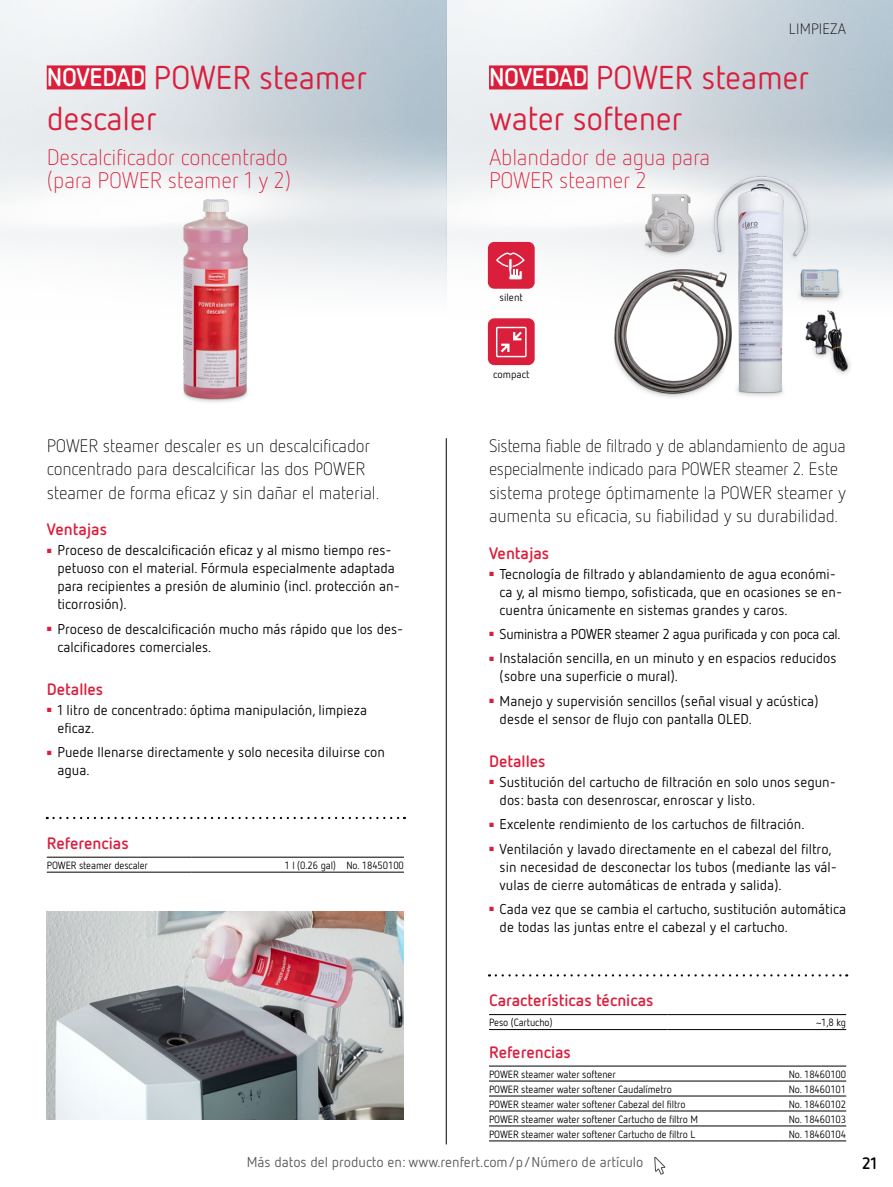
<style>
.page{position:relative;width:893px;height:1187px;background:#fff}
.page>*{position:absolute;margin:0;border:0;box-sizing:border-box;transform-origin:0 0}
.t1{font:33px/40.5px "Netto Pro";letter-spacing:-.01em;color:#da1f3d}
.t2{font:300 22.5px/22.5px "Netto Pro";letter-spacing:-.01em;color:#da1f3d}
.t3{font:300 18px/23.2px "Netto Pro";letter-spacing:-.01em;color:#000}
.t4{font:700 16.5px "Netto Pro";color:#da1f3d}
.t5{font:700 16.5px "Netto Pro";color:#000}
.t6{font:300 15px "Netto Pro";letter-spacing:.01em;color:#000}
.t7{font:14.25px/18px "Netto Pro";color:#000}
.t8{font:14.25px "Netto Pro";color:#58595b}
.t9{font:14.25px "Netto Pro";letter-spacing:-.02em;color:#000}
.t10{font:10.5px "Netto Pro";letter-spacing:-.01em;color:#000;scale:.96 1}
.t11{font:10.5px "Netto Pro";letter-spacing:-.01em;color:#000}
.s1{font-weight:700;font-size:25.5px;color:#fff}
</style>
<div class="page">
<img style="left:0;top:0;width:1px;height:273px">
<hr style="left:446px;top:438px;width:1px;height:706px;background:#000">
<svg style="left:54px;top:816px;width:351px;height:3px"></svg>
<div style="left:47px;top:65px;width:98px;height:24px;background:#da1f3d"></div>
<hr style="left:47px;top:856px;width:144px;height:1px;background:#000">
<hr style="left:47px;top:871px;width:144px;height:1px;background:#000">
<hr style="left:191px;top:856px;width:145px;height:1px;background:#000">
<hr style="left:191px;top:871px;width:145px;height:1px;background:#000">
<hr style="left:336px;top:856px;width:68px;height:1px;background:#000">
<hr style="left:336px;top:871px;width:68px;height:1px;background:#000">
<svg style="left:496px;top:974px;width:351px;height:2px"></svg>
<div style="left:489px;top:65px;width:99px;height:24px;background:#da1f3d"></div>
<hr style="left:489px;top:1014px;width:179px;height:1px;background:#000">
<hr style="left:489px;top:1029px;width:179px;height:1px;background:#000">
<hr style="left:668px;top:1014px;width:178px;height:1px;background:#000">
<hr style="left:668px;top:1029px;width:178px;height:1px;background:#000">
<hr style="left:489px;top:1065px;width:289px;height:1px;background:#000">
<hr style="left:778px;top:1065px;width:68px;height:1px;background:#000">
<hr style="left:489px;top:1080px;width:289px;height:1px;background:#000">
<hr style="left:778px;top:1080px;width:68px;height:1px;background:#000">
<hr style="left:489px;top:1095px;width:289px;height:1px;background:#000">
<hr style="left:778px;top:1095px;width:68px;height:1px;background:#000">
<hr style="left:489px;top:1110px;width:289px;height:1px;background:#000">
<hr style="left:778px;top:1110px;width:68px;height:1px;background:#000">
<hr style="left:489px;top:1125px;width:289px;height:1px;background:#000">
<hr style="left:489px;top:1140px;width:289px;height:1px;background:#000">
<hr style="left:778px;top:1125px;width:68px;height:1px;background:#000">
<hr style="left:778px;top:1140px;width:68px;height:1px;background:#000">
<img style="left:96px;top:181px;width:240px;height:223px">
<img style="left:601px;top:151px;width:268px;height:248px">
<div style="left:488px;top:242px;width:47px;height:47px;background:#da1f3d;border-radius:6px"></div>
<svg style="left:496px;top:252px;width:29px;height:28px"></svg>
<div style="left:488px;top:318px;width:47px;height:47px;background:#da1f3d;border-radius:6px"></div>
<div style="left:496px;top:327px;width:31px;height:30px;border:1px solid #fff"></div>
<svg style="left:500px;top:331px;width:22px;height:22px"></svg>
<img style="left:47px;top:911px;width:357px;height:208px">
<svg style="left:654px;top:1157px;width:12px;height:18px"></svg>
<h1 class="t1" style="left:47px;top:56px;width:322px"><span class="s1">NOVEDAD</span> POWER steamer descaler</h1>
<h2 class="t2" style="left:47px;top:145px;width:246px">Descalcificador concentrado (para POWER steamer 1 y 2)</h2>
<p class="t3" style="left:47px;top:434px;width:334px">POWER steamer descaler es un descalcificador concentrado para descalcificar las dos POWER steamer de forma eficaz y sin dañar el material.</p>
<p class="t4" style="left:47px;top:518px;width:62px">Ventajas</p>
<p class="t7" style="left:57px;top:541px;width:344px;text-indent:-11px"><sup>■</sup> Proceso de descalcificación eficaz y al mismo tiempo res&shy;petuoso con el material. Fórmula especialmente adaptada para recipientes a presión de aluminio (incl. protección an&shy;ticorrosión).</p>
<p class="t7" style="left:57px;top:619px;width:347px;text-indent:-11px"><sup>■</sup> Proceso de descalcificación mucho más rápido que los des&shy;calcificadores comerciales.</p>
<p class="t4" style="left:47px;top:678px;width:58px">Detalles</p>
<p class="t7" style="left:57px;top:700px;width:311px;text-indent:-11px"><sup>■</sup> 1 litro de concentrado: óptima manipulación, limpieza eficaz.</p>
<p class="t7" style="left:57px;top:742px;width:329px;text-indent:-11px"><sup>■</sup> Puede llenarse directamente y solo necesita diluirse con agua.</p>
<p class="t4" style="left:47px;top:832px;width:84px">Referencias</p>
<p class="t10" style="left:47px;top:858px;width:107px">POWER steamer descaler</p>
<p class="t10" style="left:285px;top:858px;width:126px">1 l (0.26 gal) No. 18450100</p>
<p class="t6" style="left:789px;top:19px;width:59px">LIMPIEZA</p>
<h1 class="t1" style="left:489px;top:56px;width:322px"><span class="s1">NOVEDAD</span> POWER steamer water softener</h1>
<h2 class="t2" style="left:489px;top:145px;width:223px">Ablandador de agua para<br>POWER steamer 2</h2>
<p class="t11" style="left:500px;top:291px;width:25px">silent</p>
<p class="t11" style="left:493px;top:367px;width:38px">compact</p>
<p class="t3" style="left:489px;top:434px;width:358px">Sistema fiable de filtrado y de ablandamiento de agua especialmente indicado para POWER steamer 2. Este sistema protege óptimamente la POWER steamer y aumenta su eficacia, su fiabilidad y su durabilidad.</p>
<p class="t4" style="left:489px;top:541px;width:62px">Ventajas</p>
<p class="t7" style="left:500px;top:564px;width:344px;text-indent:-11px"><sup>■</sup> Tecnología de filtrado y ablandamiento de agua económi&shy;ca y, al mismo tiempo, sofisticada, que en ocasiones se en&shy;cuentra únicamente en sistemas grandes y caros.</p>
<p class="t9" style="left:489px;top:625px;width:353px"><sup>■</sup> Suministra a POWER steamer 2 agua purificada y con poca cal.</p>
<p class="t7" style="left:500px;top:649px;width:338px;text-indent:-11px"><sup>■</sup> Instalación sencilla, en un minuto y en espacios reducidos (sobre una superficie o mural).</p>
<p class="t7" style="left:500px;top:691px;width:320px;text-indent:-11px"><sup>■</sup> Manejo y supervisión sencillos (señal visual y acústica) desde el sensor de flujo con pantalla OLED.</p>
<p class="t4" style="left:489px;top:750px;width:58px">Detalles</p>
<p class="t7" style="left:500px;top:772px;width:338px;text-indent:-11px"><sup>■</sup> Sustitución del cartucho de filtración en solo unos segun&shy;dos: basta con desenroscar, enroscar y listo.</p>
<p class="t7" style="left:489px;top:814px;width:317px"><sup>■</sup> Excelente rendimiento de los cartuchos de filtración.</p>
<p class="t7" style="left:500px;top:839px;width:339px;text-indent:-11px"><sup>■</sup> Ventilación y lavado directamente en el cabezal del filtro, sin necesidad de desconectar los tubos (mediante las vál&shy;vulas de cierre automáticas de entrada y salida).</p>
<p class="t7" style="left:500px;top:899px;width:348px;text-indent:-11px"><sup>■</sup> Cada vez que se cambia el cartucho, sustitución automática de todas las juntas entre el cabezal y el cartucho.</p>
<p class="t4" style="left:489px;top:989px;width:166px">Características técnicas</p>
<p class="t10" style="left:489px;top:1015px;width:68px">Peso (Cartucho)</p>
<p class="t10" style="left:816px;top:1015px;width:33px">~1,8 kg</p>
<p class="t4" style="left:489px;top:1040px;width:84px">Referencias</p>
<p class="t10" style="left:489px;top:1067px;width:134px">POWER steamer water softener</p>
<p class="t10" style="left:789px;top:1067px;width:61px">No. 18460100</p>
<p class="t10" style="left:489px;top:1082px;width:192px">POWER steamer water softener Caudalímetro</p>
<p class="t10" style="left:789px;top:1082px;width:61px">No. 18460101</p>
<p class="t10" style="left:489px;top:1096px;width:206px">POWER steamer water softener Cabezal del filtro</p>
<p class="t10" style="left:789px;top:1096px;width:61px">No. 18460102</p>
<p class="t10" style="left:489px;top:1111px;width:219px">POWER steamer water softener Cartucho de filtro M</p>
<p class="t10" style="left:789px;top:1111px;width:61px">No. 18460103</p>
<p class="t10" style="left:489px;top:1126px;width:216px">POWER steamer water softener Cartucho de filtro L</p>
<p class="t10" style="left:789px;top:1126px;width:61px">No. 18460104</p>
<p class="t8" style="left:247px;top:1152px;width:398px">Más datos del producto en: www.renfert.com/p/Número de artículo</p>
<p class="t5" style="left:862px;top:1151px;width:17px">21</p>
</div>
